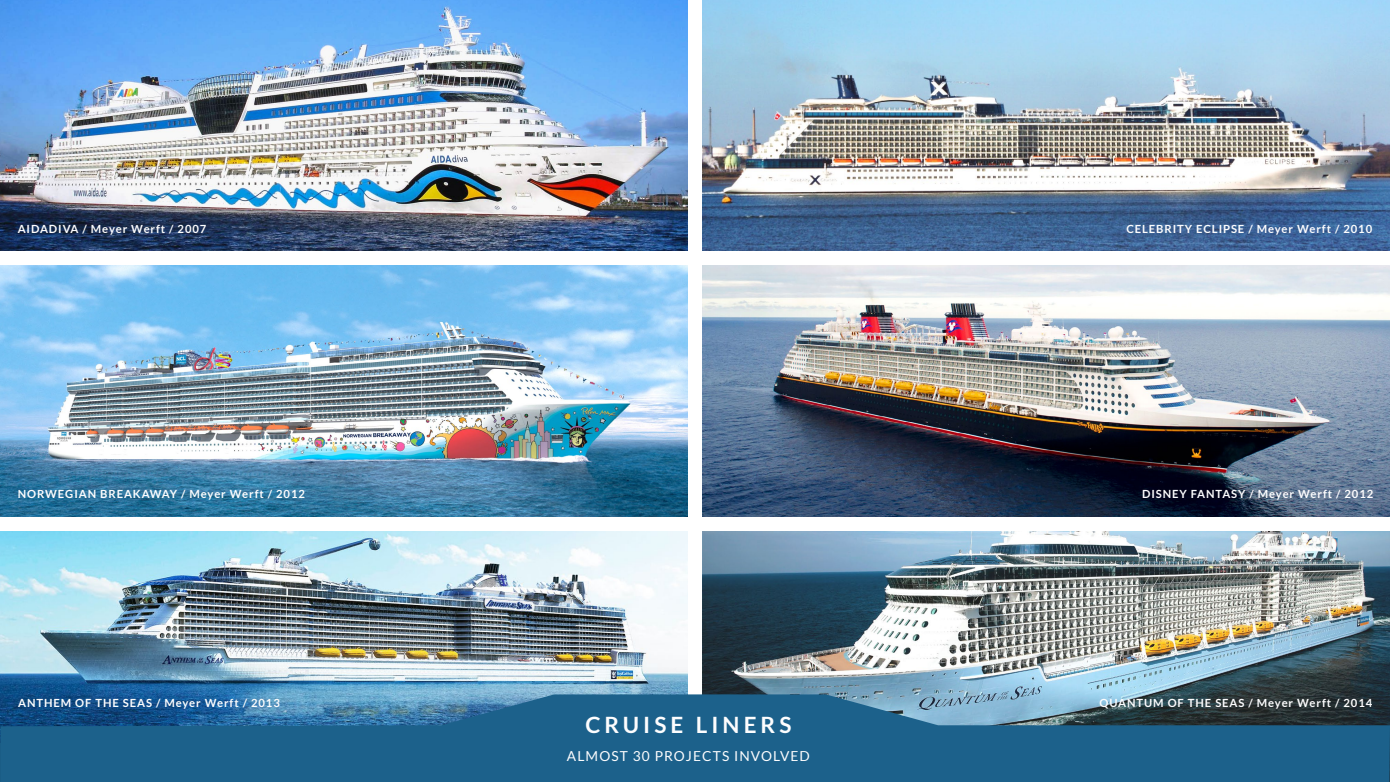
<style>
.page{position:relative;width:1390px;height:782px;background:#fff}
.page>*{position:absolute;margin:0;border:0;box-sizing:border-box;transform-origin:0 0}
.t1{font:700 22.5px "Lato";letter-spacing:.18em;color:#fdfdfe}
.t2{font:13.75px "Lato";letter-spacing:.08em;color:#fdfdfe}
.t3{font:700 11.25px "Lato";letter-spacing:.08em;color:#fdfdfe}
</style>
<div class="page">
<img style="left:702px;top:531px;width:687px;height:163px">
<img style="left:0;top:531px;width:687px;height:163px">
<img style="left:702px;top:265px;width:687px;height:251px">
<img style="left:0;top:265px;width:687px;height:251px">
<img style="left:702px;top:0;width:687px;height:250px">
<img style="left:0;top:0;width:687px;height:250px">
<svg style="left:0;top:694px;width:1389px;height:87px;background:#25638a"></svg>
<p class="t3" style="left:18px;top:221px;width:190px">AIDADIVA / Meyer Werft / 2007</p>
<p class="t3" style="left:18px;top:486px;width:289px">NORWEGIAN BREAKAWAY / Meyer Werft / 2012</p>
<p class="t3" style="left:1126px;top:221px;width:247px">CELEBRITY ECLIPSE / Meyer Werft / 2010</p>
<p class="t3" style="left:1141px;top:487px;width:233px">DISNEY FANTASY / Meyer Werft / 2012</p>
<p class="t3" style="left:18px;top:695px;width:263px">ANTHEM OF THE SEAS / Meyer Werft / 2013</p>
<p class="t3" style="left:1099px;top:695px;width:274px">QUANTUM OF THE SEAS / Meyer Werft / 2014</p>
<h1 class="t1" style="left:585px;top:710px;width:207px">CRUISE LINERS</h1>
<p class="t2" style="left:567px;top:747px;width:244px">ALMOST 30 PROJECTS INVOLVED</p>
</div>
